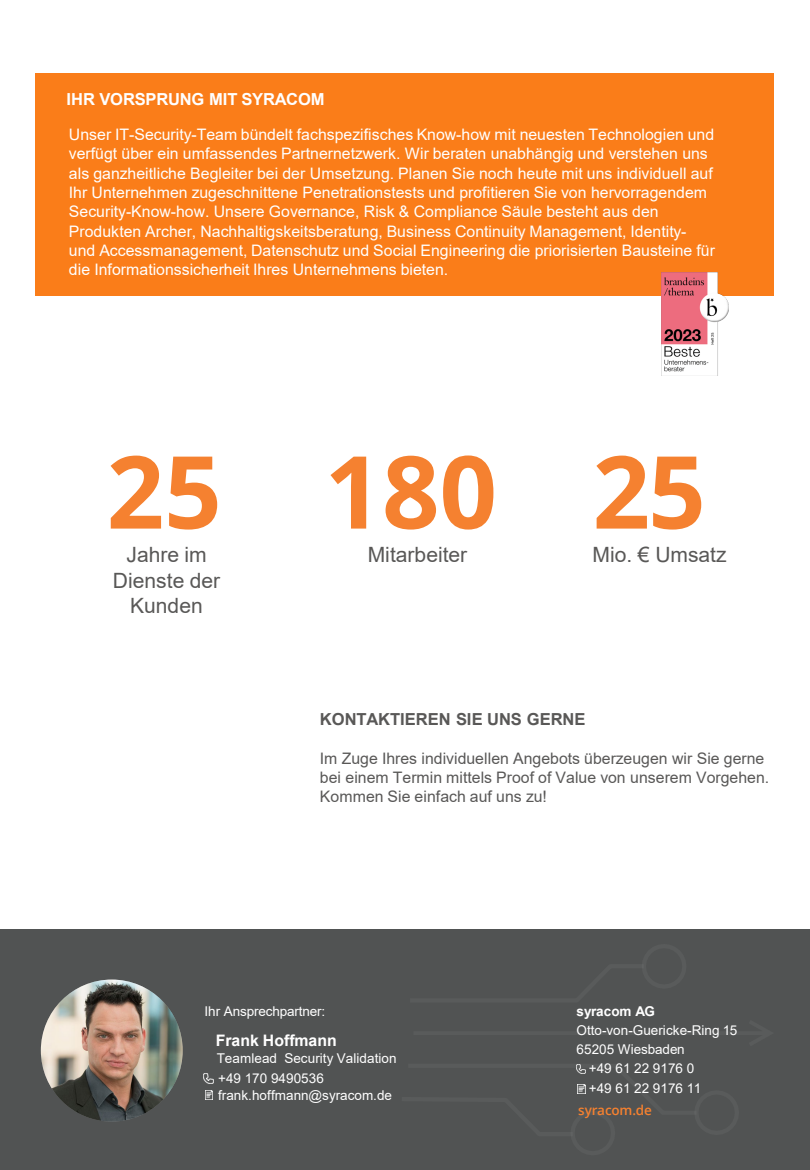
<style>
.page{position:relative;width:810px;height:1170px;background:#fff}
.page>*{position:absolute;margin:0;border:0;box-sizing:border-box;transform-origin:0 0}
.t1{font:700 100.8px "Open Sans";color:#f58130}
.t2{font:21px/25.2px "Arial";color:#595857;text-align:center}
.t3{font:700 16.5px "Arial";letter-spacing:-.005em;color:#595857}
.t4{font:700 16.5px "Arial";letter-spacing:-.015em;color:#fff}
.t5{font:15.9px/19.4px "Arial";color:#fff}
.t6{font:15.9px/18.9px "Arial";color:#595857}
.t7{font:700 15.9px "Arial";color:#fff}
.t8{font:13.5px "Arial";letter-spacing:.005em;color:#fff}
.t9{font:600 13.5px "Open Sans";letter-spacing:-.01em;color:#f58130}
.t10{font:700 13.5px "Arial";color:#fff}
</style>
<div class="page">
<div style="left:0;top:929px;width:810px;height:241px;background:#515353"></div>
<svg style="left:570px;top:1064px;width:127px;height:72px"></svg>
<svg style="left:204px;top:1074px;width:9px;height:9px"></svg>
<svg style="left:205px;top:1091px;width:7px;height:9px"></svg>
<img style="left:41px;top:980px;width:142px;height:142px;border-radius:71px">
<div style="left:35px;top:74px;width:739px;height:222px;background:#fa7d19"></div>
<img style="left:662px;top:273px;width:66px;height:103px">
<p class="t4" style="left:67px;top:87px;width:260px">IHR VORSPRUNG MIT SYRACOM</p>
<p class="t5" style="left:69px;top:125px;width:648px">Unser IT-Security-Team bündelt fachspezifisches Know-how mit neuesten Technologien und verfügt über ein umfassendes Partnernetzwerk. Wir beraten unabhängig und verstehen uns als ganzheitliche Begleiter bei der Umsetzung. Planen Sie noch heute mit uns individuell auf Ihr Unternehmen zugeschnittene Penetrationstests und profitieren Sie von hervorragendem Security-Know-how. Unsere Governance, Risk &amp; Compliance Säule besteht aus den Produkten Archer, Nachhaltigskeitsberatung, Business Continuity Management, Identity&shy;und Accessmanagement, Datenschutz und Social Engineering die priorisierten Bausteine für die Informationssicherheit Ihres Unternehmens bieten.</p>
<p class="t1" style="left:107px;top:421px;width:601px">25 180 25</p>
<p class="t2" style="left:113px;top:542px;width:109px">Jahre im<br>Dienste der<br>Kunden</p>
<p class="t2" style="left:368px;top:542px;width:101px">Mitarbeiter</p>
<p class="t2" style="left:593px;top:542px;width:136px">Mio. € Umsatz</p>
<p class="t3" style="left:320px;top:708px;width:267px">KONTAKTIEREN SIE UNS GERNE</p>
<p class="t6" style="left:320px;top:749px;width:451px">Im Zuge Ihres individuellen Angebots überzeugen wir Sie gerne bei einem Termin mittels Proof of Value von unserem Vorgehen.<br>Kommen Sie einfach auf uns zu!</p>
<p class="t8" style="left:204px;top:1002px;width:122px">Ihr Ansprechpartner:</p>
<p class="t10" style="left:577px;top:1002px;width:80px">syracom AG</p>
<p class="t8" style="left:577px;top:1021px;width:162px">Otto-von-Guericke-Ring 15</p>
<p class="t8" style="left:577px;top:1040px;width:110px">65205 Wiesbaden</p>
<p class="t8" style="left:589px;top:1059px;width:107px">+49 61 22 9176 0</p>
<p class="t8" style="left:589px;top:1079px;width:114px">+49 61 22 9176 11</p>
<p class="t9" style="left:578px;top:1101px;width:75px">syracom.de</p>
<p class="t7" style="left:216px;top:1029px;width:123px">Frank Hoffmann</p>
<p class="t8" style="left:217px;top:1049px;width:181px">Teamlead Security Validation</p>
<p class="t8" style="left:218px;top:1069px;width:107px">+49 170 9490536</p>
<p class="t8" style="left:218px;top:1086px;width:176px">frank.hoffmann@syracom.de</p>
</div>
